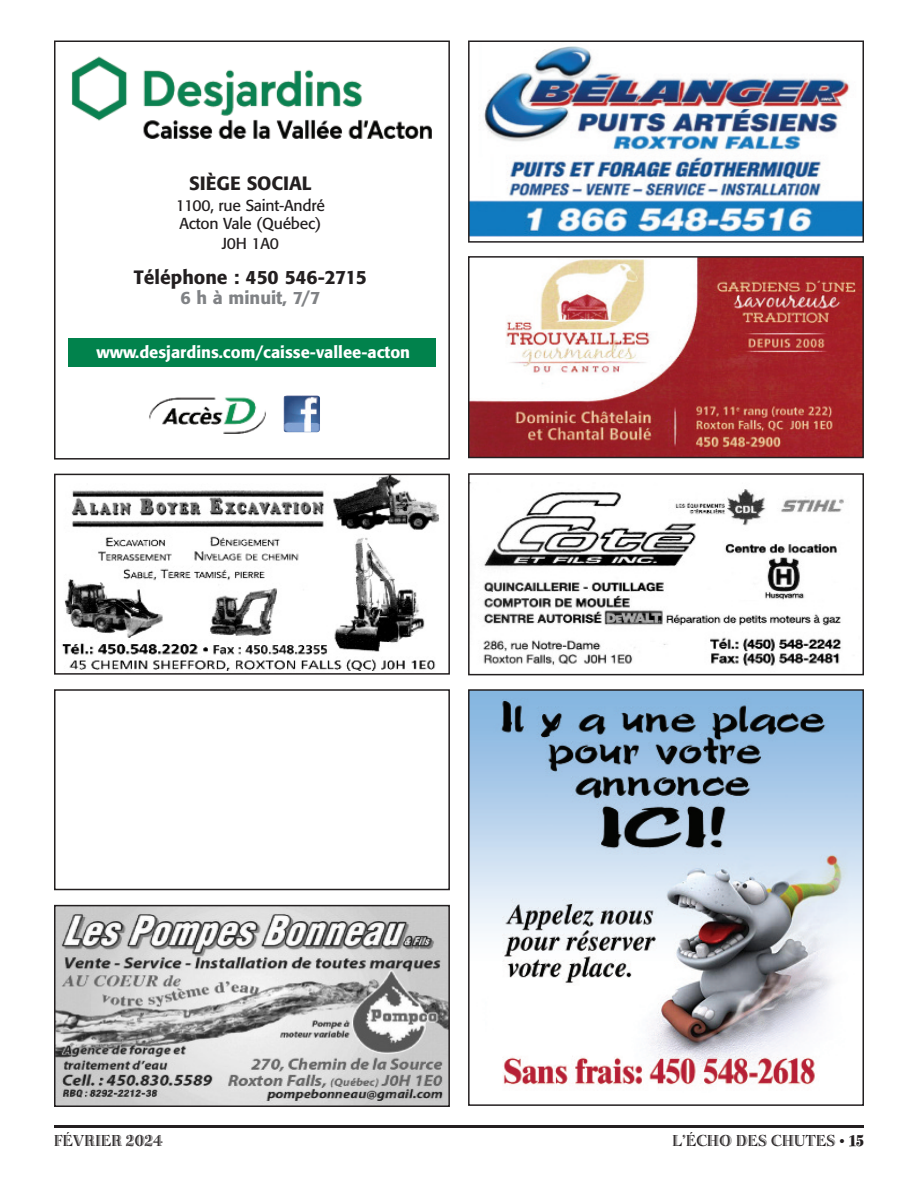
<style>
.page{position:relative;width:918px;height:1188px;background:#fff}
.page>*{position:absolute;margin:0;border:0;box-sizing:border-box;transform-origin:0 0}
.t1{font:500 19.05px "Formata";color:#231f20}
.t2{font:500 17.7px "Formata";color:#808285}
.t3{font:16.5px "Bertie Plain";color:#231f20}
.t4{font:500 16.35px "Formata";color:#fff}
.t5{font:15.75px/17.9px "Formata";letter-spacing:-.015em;color:#231f20}
.s1{font-family:"Times";font-size:15px}
.s2{font-family:"Spumoni LP";font-size:21px}
</style>
<div class="page">
<div style="left:54px;top:40px;width:396px;height:420px;border:2px solid #231f20"></div>
<img style="left:72px;top:56px;width:360px;height:83px">
<div style="left:69px;top:338px;width:367px;height:29px;background:#01824c"></div>
<img style="left:283px;top:395px;width:37px;height:37px">
<img style="left:149px;top:397px;width:117px;height:37px">
<img style="left:57px;top:908px;width:390px;height:196px">
<div style="left:54px;top:905px;width:396px;height:202px;border:2px solid #231f20"></div>
<img style="left:61px;top:477px;width:379px;height:194px">
<div style="left:54px;top:474px;width:396px;height:201px;border:2px solid #231f20"></div>
<div style="left:54px;top:689px;width:396px;height:201px;border:2px solid #231f20"></div>
<img style="left:471px;top:692px;width:390px;height:393px">
<div style="left:468px;top:689px;width:396px;height:417px;border:2px solid #231f20"></div>
<img style="left:471px;top:259px;width:390px;height:196px">
<div style="left:468px;top:256px;width:396px;height:202px;border:2px solid #231f20"></div>
<img style="left:483px;top:489px;width:361px;height:177px">
<div style="left:468px;top:473px;width:396px;height:202px;border:2px solid #231f20"></div>
<img style="left:471px;top:46px;width:390px;height:191px">
<div style="left:468px;top:40px;width:396px;height:203px;border:2px solid #231f20"></div>
<hr style="left:54px;top:1125px;width:810px;height:3px;background:#231f20">
<p class="t1" style="left:189px;top:175px;width:124px">SIÈGE SOCIAL</p>
<p class="t5" style="left:176px;top:198px;width:150px">1100, rue Saint-André<br>Acton Vale (Québec)</p>
<p class="t5" style="left:222px;top:236px;width:59px">J0H 1A0</p>
<p class="t1" style="left:134px;top:269px;width:235px">Téléphone : 450 546-2715</p>
<p class="t2" style="left:180px;top:291px;width:141px">6 h à minuit, 7/7</p>
<p class="t4" style="left:96px;top:345px;width:315px">www.desjardins.com/caisse-vallee-acton</p>
<p class="t3" style="left:54px;top:1135px;width:111px">FÉVRIER 2024</p>
<p class="t3" style="left:672px;top:1135px;width:193px">L’ÉCHO DES CHUTES <span class="s1">•</span> <span class="s2">15</span></p>
</div>
